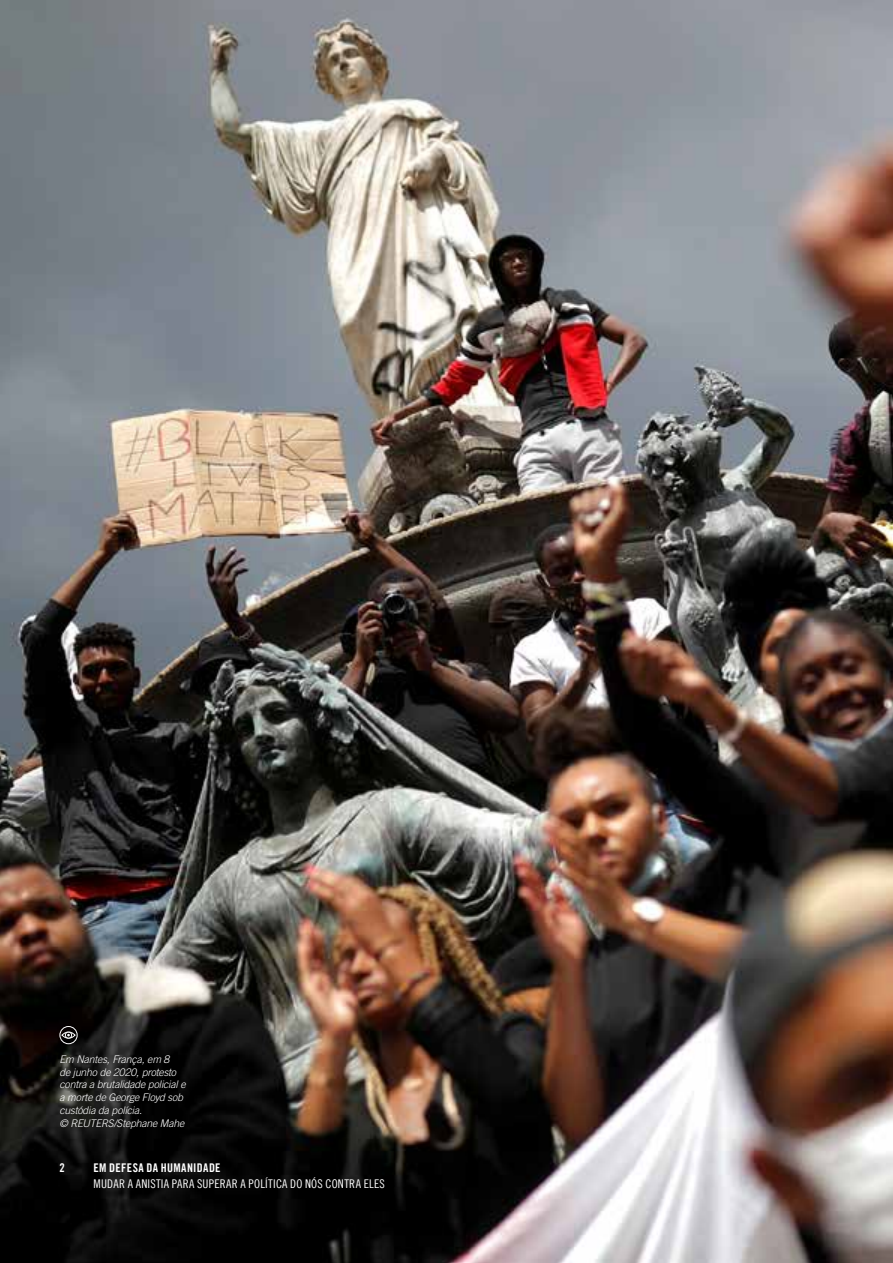
<style>
.page{position:relative;width:893px;height:1263px;background:#fff}
.page>*{position:absolute;margin:0;border:0;box-sizing:border-box;transform-origin:0 0}
.t1{font:12px "Amnesty Trade Gothic Cn 18";letter-spacing:.02em;color:#fff}
.t2{font:12px "Amnesty Trade Gothic Bd Cn 20";letter-spacing:.03em;color:#fff}
.t3{font:italic 300 10.5px/12.8px "Amnesty Trade Gothic";letter-spacing:-.02em;color:#fff}
</style>
<div class="page">
<img style="left:0;top:0;width:893px;height:1263px">
<div style="left:65px;top:1032px;width:7px;height:6px;border:1px solid #fff;border-radius:50%"></div>
<div style="left:62px;top:1031px;width:13px;height:8px;border:1px solid #fff;border-radius:50%"></div>
<div style="left:60px;top:1026px;width:18px;height:18px;border:1px solid #fff;border-radius:50%"></div>
<p class="t3" style="left:60px;top:1052px;width:128px">Em Nantes, França, em 8<br>de junho de 2020, protesto contra a brutalidade policial e a morte de George Floyd sob custódia da polícia.<br>© REUTERS/Stephane Mahe</p>
<p class="t2" style="left:60px;top:1160px;width:7px">2</p>
<p class="t2" style="left:94px;top:1160px;width:129px">EM DEFESA DA HUMANIDADE</p>
<p class="t1" style="left:94px;top:1177px;width:293px">MUDAR A ANISTIA PARA SUPERAR A POLÍTICA DO NÓS CONTRA ELES</p>
</div>
